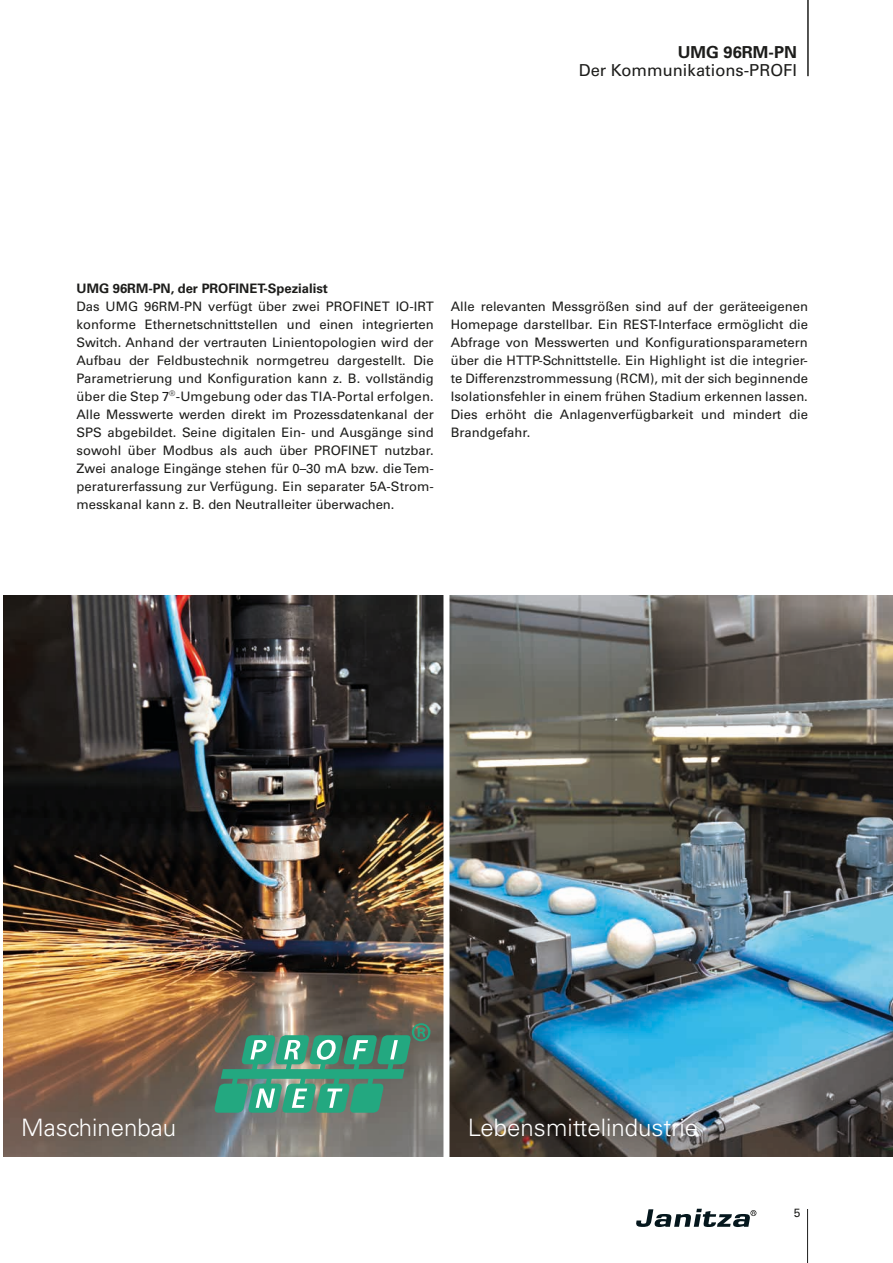
<style>
.page{position:relative;width:893px;height:1263px;background:#fff}
.page>*{position:absolute;margin:0;border:0;box-sizing:border-box;transform-origin:0 0}
.t1{font:300 24px "Univers LT Std";color:#fff}
.t2{font:16.5px "Univers LT Std";color:#1d1d1b}
.t3{font:700 16.5px "Univers LT Std";color:#1d1d1b}
.t4{font:13.05px/18px "Univers LT Std";color:#1d1d1b;text-align:justify}
.t5{font:700 13.05px "Univers LT Std";color:#1d1d1b}
.t6{font:12px "Univers LT Std";color:#1d1d1b}
</style>
<div class="page">
<svg style="left:636px;top:1209px;width:120px;height:18px"></svg>
<hr style="left:807px;top:1209px;width:1px;height:54px;background:#1d1d1b">
<hr style="left:807px;top:0;width:2px;height:76px;background:#1d1d1b">
<img style="left:3px;top:595px;width:890px;height:562px">
<div style="left:443px;top:580px;width:6px;height:601px;background:#fff"></div>
<svg style="left:215px;top:1023px;width:215px;height:90px;background:#56927b"></svg>
<p class="t3" style="left:678px;top:42px;width:121px">UMG 96RM-PN</p>
<p class="t2" style="left:579px;top:60px;width:220px">Der Kommunikations-PROFI</p>
<p class="t5" style="left:77px;top:280px;width:253px">UMG 96RM-PN, der PROFINET-Spezialist</p>
<p class="t4" style="left:77px;top:297px;width:359px">Das UMG 96RM-PN verfügt über zwei PROFINET IO-IRT konforme Ethernetschnittstellen und einen integrierten Switch. Anhand der vertrauten Linientopologien wird der Aufbau der Feldbustechnik normgetreu dargestellt. Die Parametrierung und Konfiguration kann z. B. vollständig über die Step 7<sup>®</sup>-Umgebung oder das TIA-Portal erfolgen.<br>Alle Messwerte werden direkt im Prozessdatenkanal der SPS abgebildet. Seine digitalen Ein- und Ausgänge sind sowohl über Modbus als auch über PROFINET nutzbar.<br>Zwei analoge Eingänge stehen für 0–30 mA bzw. die Tem&shy;peraturerfassung zur Verfügung. Ein separater 5A-Strom&shy;messkanal kann z. B. den Neutralleiter überwachen.</p>
<p class="t4" style="left:451px;top:297px;width:359px">Alle relevanten Messgrößen sind auf der geräteeigenen Homepage darstellbar. Ein REST-Interface ermöglicht die Abfrage von Messwerten und Konfigurationsparametern über die HTTP-Schnittstelle. Ein Highlight ist die integrier&shy;te Differenzstrommessung (RCM), mit der sich beginnende Isolationsfehler in einem frühen Stadium erkennen lassen.<br>Dies erhöht die Anlagenverfügbarkeit und mindert die Brandgefahr.</p>
<h1 class="t1" style="left:21px;top:1113px;width:156px">Maschinenbau</h1>
<h1 class="t1" style="left:468px;top:1113px;width:232px">Lebensmittelindustrie</h1>
<p class="t6" style="left:794px;top:1205px;width:8px">5</p>
</div>
